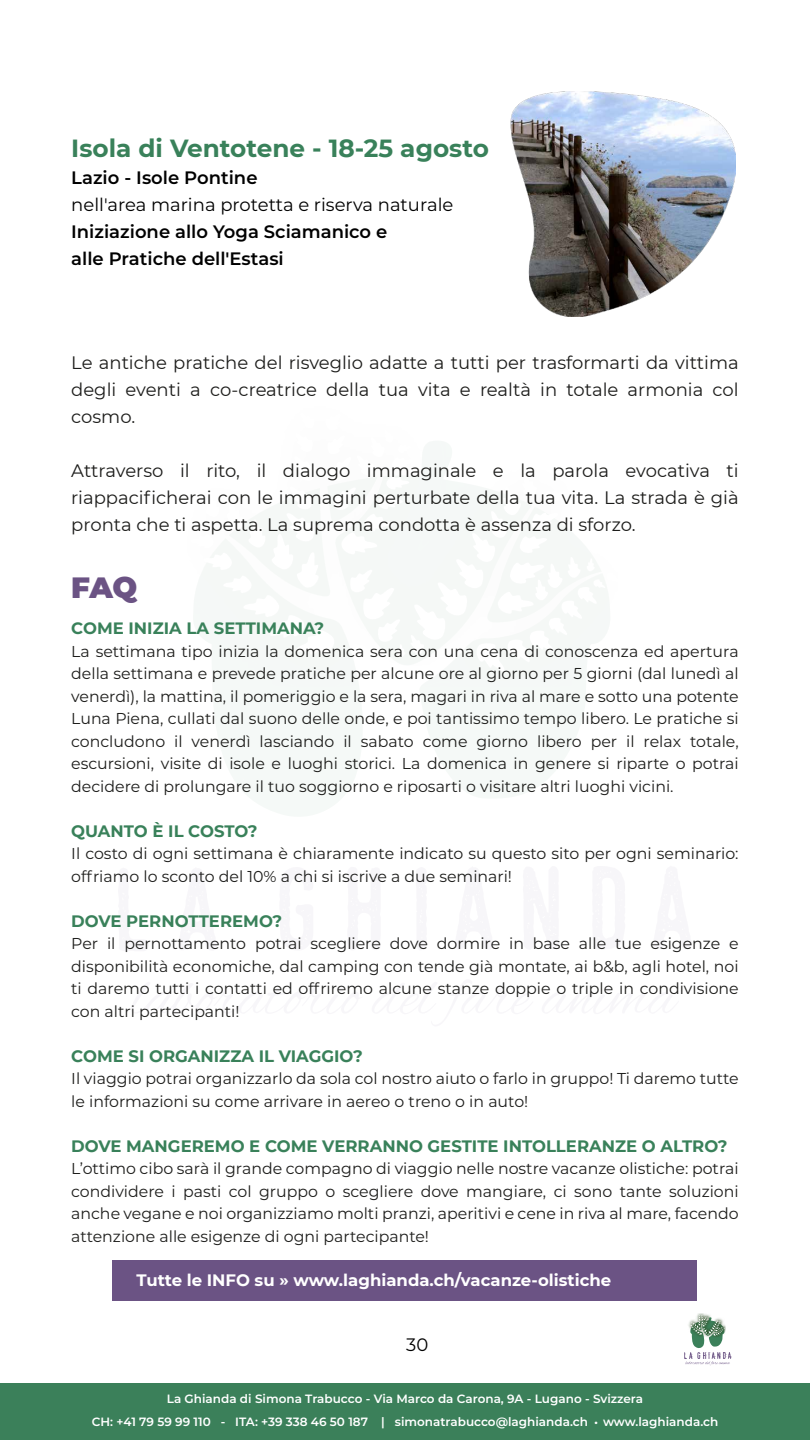
<style>
.page{position:relative;width:810px;height:1440px;background:#fff}
.page>*{position:absolute;margin:0;border:0;box-sizing:border-box;transform-origin:0 0}
.t1{font:900 29.25px "Montserrat";color:#6b5384}
.t2{font:700 24.75px "Montserrat";color:#39815a}
.t3{font:18px/27px "Montserrat";color:#1d1d1b;text-align:justify}
.t4{font:600 18px/27px "Montserrat";color:#000}
.t5{font:18px "Montserrat";color:#000}
.t6{font:700 16.5px "Montserrat";color:#39815a}
.t7{font:700 16.5px "Montserrat";color:#fff}
.t8{font:15.75px/22.5px "Montserrat";color:#1d1d1b;text-align:justify}
.t9{font:600 12px/22.5px "Montserrat";color:#fff;text-align:center}
.s1{font-family:"Myriad Pro";font-weight:400}
</style>
<div class="page">
<div style="left:0;top:1384px;width:810px;height:56px;background:#3b805a"></div>
<img style="left:697px;top:1313px;width:35px;height:45px">
<svg style="left:684px;top:1317px;width:47px;height:48px"></svg>
<div style="left:113px;top:1261px;width:584px;height:40px;background:#6b5384"></div>
<img style="left:510px;top:92px;width:225px;height:225px">
<h2 class="t2" style="left:71px;top:130px;width:419px">Isola di Ventotene - 18-25 agosto</h2>
<p class="t4" style="left:71px;top:163px;width:188px">Lazio - Isole Pontine</p>
<p class="t5" style="left:71px;top:192px;width:384px">nell'area marina protetta e riserva naturale</p>
<p class="t4" style="left:71px;top:217px;width:318px">Iniziazione allo Yoga Sciamanico e alle Pratiche dell'Estasi</p>
<p class="t3" style="left:71px;top:348px;width:669px">Le antiche pratiche del risveglio adatte a tutti per trasformarti da vittima degli eventi a co-creatrice della tua vita e realtà in totale armonia col cosmo.</p>
<p class="t3" style="left:71px;top:456px;width:669px">Attraverso il rito, il dialogo immaginale e la parola evocativa ti riappacificherai con le immagini perturbate della tua vita. La strada è già pronta che ti aspetta. La suprema condotta è assenza di sforzo.</p>
<h1 class="t1" style="left:71px;top:566px;width:68px">FAQ</h1>
<p class="t6" style="left:71px;top:616px;width:255px">COME INIZIA LA SETTIMANA?</p>
<p class="t8" style="left:71px;top:639px;width:669px">La settimana tipo inizia la domenica sera con una cena di conoscenza ed apertura della settimana e prevede pratiche per alcune ore al giorno per 5 giorni (dal lunedì al venerdì), la mattina, il pomeriggio e la sera, magari in riva al mare e sotto una potente Luna Piena, cullati dal suono delle onde, e poi tantissimo tempo libero. Le pratiche si concludono il venerdì lasciando il sabato come giorno libero per il relax totale, escursioni, visite di isole e luoghi storici. La domenica in genere si riparte o potrai decidere di prolungare il tuo soggiorno e riposarti o visitare altri luoghi vicini.</p>
<p class="t6" style="left:71px;top:819px;width:188px">QUANTO È IL COSTO?</p>
<p class="t8" style="left:71px;top:842px;width:669px">Il costo di ogni settimana è chiaramente indicato su questo sito per ogni seminario: offriamo lo sconto del 10% a chi si iscrive a due seminari!</p>
<p class="t6" style="left:71px;top:909px;width:212px">DOVE PERNOTTEREMO?</p>
<p class="t8" style="left:71px;top:932px;width:669px">Per il pernottamento potrai scegliere dove dormire in base alle tue esigenze e disponibilità economiche, dal camping con tende già montate, ai b&amp;b, agli hotel, noi ti daremo tutti i contatti ed offriremo alcune stanze doppie o triple in condivisione con altri partecipanti!</p>
<p class="t6" style="left:71px;top:1044px;width:293px">COME SI ORGANIZZA IL VIAGGIO?</p>
<p class="t8" style="left:71px;top:1067px;width:669px">Il viaggio potrai organizzarlo da sola col nostro aiuto o farlo in gruppo! Ti daremo tutte le informazioni su come arrivare in aereo o treno o in auto!</p>
<p class="t6" style="left:71px;top:1134px;width:658px">DOVE MANGEREMO E COME VERRANNO GESTITE INTOLLERANZE O ALTRO?</p>
<p class="t8" style="left:71px;top:1157px;width:669px">L’ottimo cibo sarà il grande compagno di viaggio nelle nostre vacanze olistiche: potrai condividere i pasti col gruppo o scegliere dove mangiare, ci sono tante soluzioni anche vegane e noi organizziamo molti pranzi, aperitivi e cene in riva al mare, facendo attenzione alle esigenze di ogni partecipante!</p>
<p class="t7" style="left:137px;top:1268px;width:476px">Tutte le INFO su » www.laghianda.ch/vacanze-olistiche</p>
<p class="t5" style="left:406px;top:1332px;width:24px">30</p>
<p class="t9" style="left:92px;top:1387px;width:628px">La Ghianda di Simona Trabucco - Via Marco da Carona, 9A - Lugano - Svizzera<br>CH: +41 79 59 99 110 - ITA: +39 338 46 50 187 | simonatrabucco@laghianda.ch <span class="s1">•</span> www.laghianda.ch</p>
</div>
